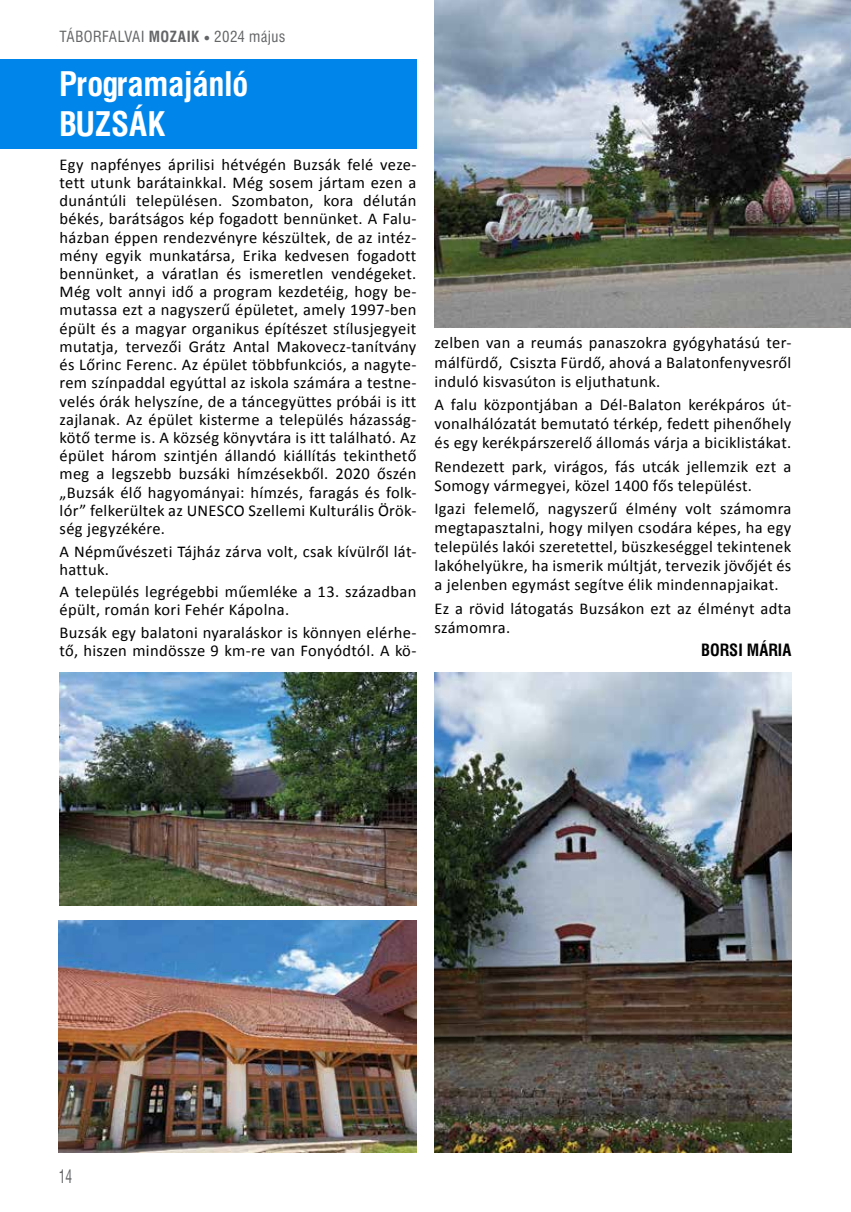
<style>
.page{position:relative;width:851px;height:1212px;background:#fff}
.page>*{position:absolute;margin:0;border:0;box-sizing:border-box;transform-origin:0 0}
.t1{font:700 33px/40.2px "Swiss 721 Cn PFL";color:#fff}
.t2{font:18px "Swiss 721 Cn PFL";color:#646567;scale:.75 1}
.t3{font:16.5px/18.1px "Calibri";letter-spacing:.02em;color:#000}
.t4{font:700 16.5px "Swiss 721 Cn PFL";color:#000}
.t5{font:15px "Swiss 721 Cn PFL";letter-spacing:.025em;color:#646567}
.s1{font-weight:700}
.s2{font-family:"Times New Roman";font-size:10.5px}
</style>
<div class="page">
<div style="left:0;top:60px;width:416px;height:89px;background:#0086eb"></div>
<img style="left:434px;top:0;width:416px;height:327px">
<img style="left:59px;top:673px;width:357px;height:233px">
<img style="left:434px;top:672px;width:357px;height:481px">
<img style="left:59px;top:920px;width:357px;height:233px">
<p class="t5" style="left:60px;top:28px;width:227px">TÁBORFALVAI <span class="s1">MOZAIK</span> <span class="s2">●</span> 2024 május</p>
<h1 class="t1" style="left:59px;top:64px;width:190px">Programajánló<br>BUZSÁK</h1>
<p class="t3" style="left:60px;top:154px;width:358px;text-align:justify">Egy napfényes áprilisi hétvégén Buzsák felé veze&shy;tett utunk barátainkkal. Még sosem jártam ezen a dunántúli településen. Szombaton, kora délután békés, barátságos kép fogadott bennünket. A Falu&shy;házban éppen rendezvényre készültek, de az intéz&shy;mény egyik munkatársa, Erika kedvesen fogadott bennünket, a váratlan és ismeretlen vendégeket.<br>Még volt annyi idő a program kezdetéig, hogy be&shy;mutassa ezt a nagyszerű épületet, amely 1997-ben épült és a magyar organikus építészet stílusjegyeit mutatja, tervezői Grátz Antal Makovecz-tanítvány és Lőrinc Ferenc. Az épület többfunkciós, a nagyte&shy;rem színpaddal egyúttal az iskola számára a testne&shy;velés órák helyszíne, de a táncegyüttes próbái is itt zajlanak. Az épület kisterme a település házasság&shy;kötő terme is. A község könyvtára is itt található. Az épület három szintjén állandó kiállítás tekinthető meg a legszebb buzsáki hímzésekből. 2020 őszén „Buzsák élő hagyományai: hímzés, faragás és folk&shy;lór” felkerültek az UNESCO Szellemi Kulturális Örök&shy;ség jegyzékére.</p>
<p class="t3" style="left:60px;top:541px;width:358px">A Népművészeti Tájház zárva volt, csak kívülről lát&shy;hattuk.</p>
<p class="t3" style="left:60px;top:582px;width:358px">A település legrégebbi műemléke a 13. században épült, román kori Fehér Kápolna.</p>
<p class="t3" style="left:60px;top:622px;width:358px">Buzsák egy balatoni nyaraláskor is könnyen elérhe&shy;tő, hiszen mindössze 9 km-re van Fonyódtól. A kö-</p>
<p class="t3" style="left:434px;top:333px;width:358px;line-height:19px;text-align:justify">zelben van a reumás panaszokra gyógyhatású ter&shy;málfürdő, Csiszta Fürdő, ahová a Balatonfenyvesről induló kisvasúton is eljuthatunk.</p>
<p class="t3" style="left:434px;top:394px;width:358px;line-height:19px;text-align:justify">A falu központjában a Dél-Balaton kerékpáros út&shy;vonalhálózatát bemutató térkép, fedett pihenőhely és egy kerékpárszerelő állomás várja a biciklistákat.</p>
<p class="t3" style="left:434px;top:456px;width:358px;line-height:19px">Rendezett park, virágos, fás utcák jellemzik ezt a<br>Somogy vármegyei, közel 1400 fős települést.</p>
<p class="t3" style="left:434px;top:498px;width:358px;line-height:19px;text-align:justify">Igazi felemelő, nagyszerű élmény volt számomra megtapasztalni, hogy milyen csodára képes, ha egy település lakói szeretettel, büszkeséggel tekintenek lakóhelyükre, ha ismerik múltját, tervezik jövőjét és a jelenben egymást segítve élik mindennapjaikat.</p>
<p class="t3" style="left:434px;top:598px;width:358px;line-height:19px">Ez a rövid látogatás Buzsákon ezt az élményt adta számomra.</p>
<p class="t4" style="left:701px;top:640px;width:92px">BORSI MÁRIA</p>
<p class="t2" style="left:59px;top:1165px;width:19px">14</p>
</div>
